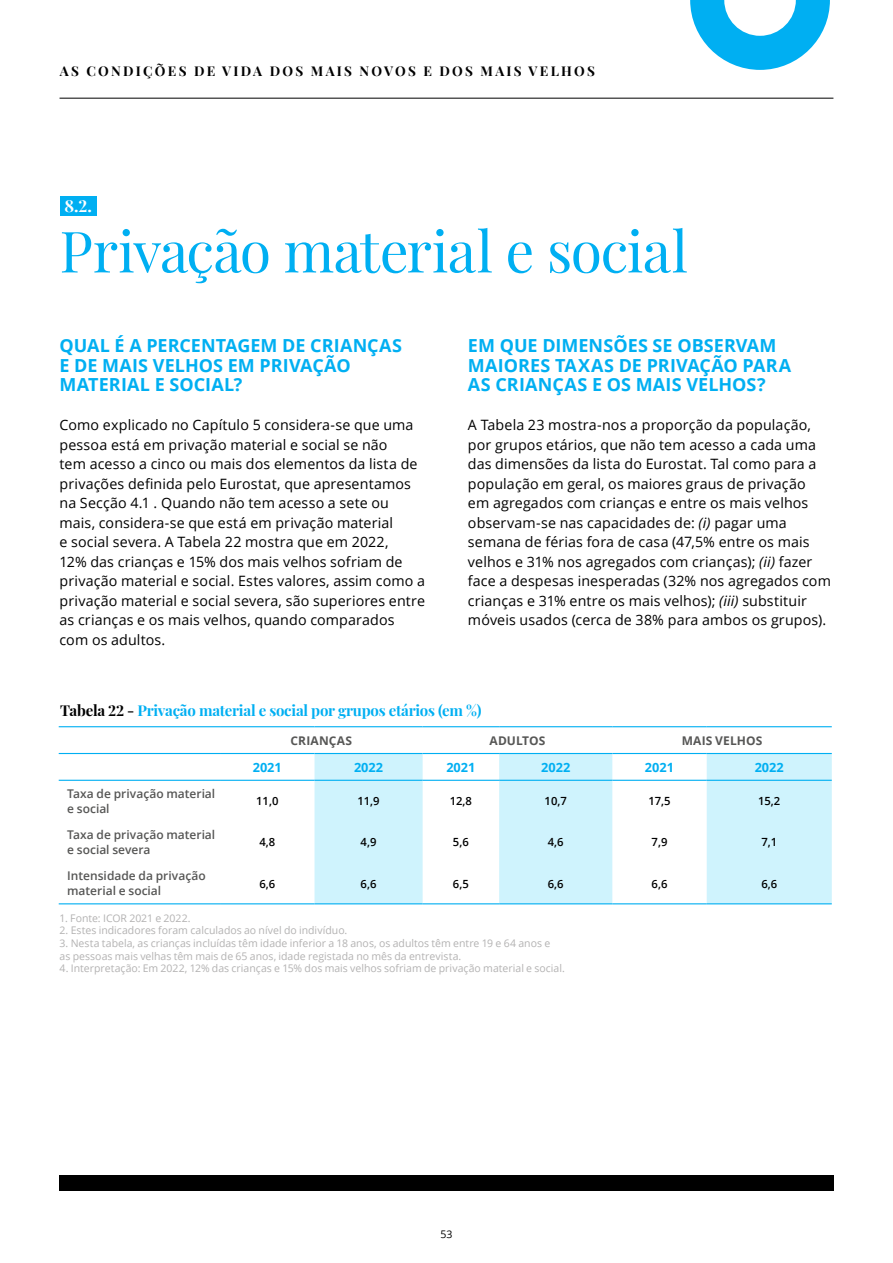
<style>
.page{position:relative;width:893px;height:1263px;background:#fff}
.page>*{position:absolute;margin:0;border:0;box-sizing:border-box;transform-origin:0 0}
.Título_2ºnivel__Azul{font:57px "Playfair Display";letter-spacing:-.015em;color:#00aff2}
.Textão_corrido{font:700 18px/19.5px "Open Sans";letter-spacing:.005em;color:#00aff2}
.t1{font:700 16.5px "Playfair Display";color:#fff}
.t2{font:700 15px "Playfair Display";letter-spacing:-.015em;color:#00aff2}
.Textão_corrido-2{font:14.25px/19.5px "Open Sans";letter-spacing:.01em;color:#000}
.Cabeçalho{font:700 13.5px "Playfair Display";letter-spacing:.17em;color:#000}
.Gráfico_Tabela_Cabeçalho__Azul{font:700 12.75px "Open Sans";color:#00aff2}
.Tabela_Texto_Item{font:600 12px/15px "Open Sans";color:#575756}
.Tabela_Texto_Item-2{font:700 12px "Open Sans";letter-spacing:.01em;color:#575756}
.Gráfico_Tabela_Número__Preto{font:600 11.25px "Open Sans";color:#000}
.Fonte{font:10.5px/12.6px "Open Sans";color:#b3b2b2}
.t3{font:10.5px "Open Sans";color:#000}
.s1{font-style:italic}
.s2{color:#000}
</style>
<div class="page">
<hr style="left:60px;top:98px;width:773px;height:1px;background:#000">
<svg style="left:690px;top:0;width:140px;height:70px"></svg>
<div style="left:59px;top:1175px;width:774px;height:16px;background:#000"></div>
<svg style="left:315px;top:754px;width:517px;height:149px;fill:#cff3fd"></svg>
<hr style="left:59px;top:780px;width:161px;height:1px;background:#00aff2">
<hr style="left:220px;top:780px;width:95px;height:1px;background:#00aff2">
<hr style="left:315px;top:780px;width:108px;height:1px;background:#00aff2">
<hr style="left:423px;top:780px;width:76px;height:1px;background:#00aff2">
<hr style="left:499px;top:780px;width:113px;height:1px;background:#00aff2">
<hr style="left:612px;top:780px;width:95px;height:1px;background:#00aff2">
<hr style="left:707px;top:780px;width:125px;height:1px;background:#00aff2">
<hr style="left:59px;top:903px;width:161px;height:1px;background:#00aff2">
<hr style="left:220px;top:903px;width:95px;height:1px;background:#00aff2">
<hr style="left:315px;top:903px;width:108px;height:1px;background:#00aff2">
<hr style="left:423px;top:903px;width:76px;height:1px;background:#00aff2">
<hr style="left:499px;top:903px;width:113px;height:1px;background:#00aff2">
<hr style="left:612px;top:903px;width:95px;height:1px;background:#00aff2">
<hr style="left:707px;top:903px;width:125px;height:1px;background:#00aff2">
<hr style="left:423px;top:726px;width:76px;height:1px;background:#00aff2">
<hr style="left:499px;top:726px;width:113px;height:1px;background:#00aff2">
<hr style="left:612px;top:726px;width:95px;height:1px;background:#00aff2">
<hr style="left:707px;top:726px;width:125px;height:1px;background:#00aff2">
<hr style="left:423px;top:753px;width:76px;height:1px;background:#00aff2">
<hr style="left:499px;top:753px;width:113px;height:1px;background:#00aff2">
<hr style="left:612px;top:753px;width:95px;height:1px;background:#00aff2">
<hr style="left:707px;top:753px;width:125px;height:1px;background:#00aff2">
<hr style="left:59px;top:726px;width:161px;height:1px;background:#00aff2">
<hr style="left:220px;top:726px;width:95px;height:1px;background:#00aff2">
<hr style="left:315px;top:726px;width:108px;height:1px;background:#00aff2">
<hr style="left:59px;top:753px;width:161px;height:1px;background:#00aff2">
<hr style="left:220px;top:753px;width:95px;height:1px;background:#00aff2">
<hr style="left:315px;top:753px;width:108px;height:1px;background:#00aff2">
<div style="left:60px;top:196px;width:36px;height:20px;background:#00aff2"></div>
<p class="Cabeçalho" style="left:60px;top:61px;width:537px">AS CONDIÇÕES DE VIDA DOS MAIS NOVOS E DOS MAIS VELHOS</p>
<p class="t1" style="left:64px;top:193px;width:29px">8.2.</p>
<p class="Título_2ºnivel__Azul" style="left:60px;top:207px;width:630px">Privação material e social</p>
<p class="Textão_corrido" style="left:60px;top:335px;width:344px">QUAL É A PERCENTAGEM DE CRIANÇAS<br>E DE MAIS VELHOS EM PRIVAÇÃO<br>MATERIAL E SOCIAL?</p>
<p class="Textão_corrido-2" style="left:60px;top:415px;width:367px">Como explicado no Capítulo 5 considera-se que uma pessoa está em privação material e social se não<br>tem acesso a cinco ou mais dos elementos da lista de privações definida pelo Eurostat, que apresentamos na Secção 4.1 . Quando não tem acesso a sete ou mais, considera-se que está em privação material<br>e social severa. A Tabela 22 mostra que em 2022,<br>12% das crianças e 15% dos mais velhos sofriam de privação material e social. Estes valores, assim como a privação material e social severa, são superiores entre as crianças e os mais velhos, quando comparados com os adultos.</p>
<p class="Textão_corrido" style="left:468px;top:335px;width:325px">EM QUE DIMENSÕES SE OBSERVAM<br>MAIORES TAXAS DE PRIVAÇÃO PARA<br>AS CRIANÇAS E OS MAIS VELHOS?</p>
<p class="Textão_corrido-2" style="left:468px;top:415px;width:364px">A Tabela 23 mostra-nos a proporção da população, por grupos etários, que não tem acesso a cada uma das dimensões da lista do Eurostat. Tal como para a população em geral, os maiores graus de privação<br>em agregados com crianças e entre os mais velhos observam-se nas capacidades de: <span class="s1">(i)</span> pagar uma semana de férias fora de casa (47,5% entre os mais velhos e 31% nos agregados com crianças); <span class="s1">(ii)</span> fazer face a despesas inesperadas (32% nos agregados com crianças e 31% entre os mais velhos); <span class="s1">(iii)</span> substituir móveis usados (cerca de 38% para ambos os grupos).</p>
<p class="t2" style="left:60px;top:699px;width:423px"><span class="s2">Tabela 22 -</span> Privação material e social por grupos etários (em %)</p>
<p class="Tabela_Texto_Item-2" style="left:291px;top:732px;width:63px">CRIANÇAS</p>
<p class="Tabela_Texto_Item-2" style="left:490px;top:732px;width:57px">ADULTOS</p>
<p class="Tabela_Texto_Item-2" style="left:682px;top:732px;width:82px">MAIS VELHOS</p>
<p class="Gráfico_Tabela_Cabeçalho__Azul" style="left:253px;top:758px;width:31px">2021</p>
<p class="Gráfico_Tabela_Cabeçalho__Azul" style="left:354px;top:758px;width:31px">2022</p>
<p class="Gráfico_Tabela_Cabeçalho__Azul" style="left:446px;top:758px;width:31px">2021</p>
<p class="Gráfico_Tabela_Cabeçalho__Azul" style="left:541px;top:758px;width:31px">2022</p>
<p class="Gráfico_Tabela_Cabeçalho__Azul" style="left:645px;top:758px;width:31px">2021</p>
<p class="Gráfico_Tabela_Cabeçalho__Azul" style="left:755px;top:758px;width:31px">2022</p>
<p class="Tabela_Texto_Item" style="left:67px;top:786px;width:150px">Taxa de privação material e social</p>
<p class="Gráfico_Tabela_Número__Preto" style="left:256px;top:793px;width:24px">11,0</p>
<p class="Gráfico_Tabela_Número__Preto" style="left:357px;top:793px;width:24px">11,9</p>
<p class="Gráfico_Tabela_Número__Preto" style="left:450px;top:793px;width:24px">12,8</p>
<p class="Gráfico_Tabela_Número__Preto" style="left:545px;top:793px;width:24px">10,7</p>
<p class="Gráfico_Tabela_Número__Preto" style="left:648px;top:793px;width:24px">17,5</p>
<p class="Gráfico_Tabela_Número__Preto" style="left:758px;top:793px;width:24px">15,2</p>
<p class="Tabela_Texto_Item" style="left:67px;top:827px;width:150px">Taxa de privação material e social severa</p>
<p class="Gráfico_Tabela_Número__Preto" style="left:259px;top:834px;width:17px">4,8</p>
<p class="Gráfico_Tabela_Número__Preto" style="left:361px;top:834px;width:17px">4,9</p>
<p class="Gráfico_Tabela_Número__Preto" style="left:453px;top:834px;width:17px">5,6</p>
<p class="Gráfico_Tabela_Número__Preto" style="left:548px;top:834px;width:17px">4,6</p>
<p class="Gráfico_Tabela_Número__Preto" style="left:652px;top:834px;width:17px">7,9</p>
<p class="Gráfico_Tabela_Número__Preto" style="left:761px;top:834px;width:17px">7,1</p>
<p class="Tabela_Texto_Item" style="left:67px;top:868px;width:140px">Intensidade da privação material e social</p>
<p class="Gráfico_Tabela_Número__Preto" style="left:259px;top:876px;width:17px">6,6</p>
<p class="Gráfico_Tabela_Número__Preto" style="left:361px;top:876px;width:17px">6,6</p>
<p class="Gráfico_Tabela_Número__Preto" style="left:453px;top:876px;width:17px">6,5</p>
<p class="Gráfico_Tabela_Número__Preto" style="left:548px;top:876px;width:17px">6,6</p>
<p class="Gráfico_Tabela_Número__Preto" style="left:652px;top:876px;width:17px">6,6</p>
<p class="Gráfico_Tabela_Número__Preto" style="left:761px;top:876px;width:17px">6,6</p>
<p class="Fonte" style="left:60px;top:911px;width:132px">1. Fonte: ICOR 2021 e 2022.</p>
<p class="Fonte" style="left:60px;top:924px;width:289px">2. Estes indicadores foram calculados ao nível do indivíduo.</p>
<p class="Fonte" style="left:60px;top:936px;width:492px">3. Nesta tabela, as crianças incluídas têm idade inferior a 18 anos, os adultos têm entre 19 e 64 anos e as pessoas mais velhas têm mais de 65 anos, idade registada no mês da entrevista.</p>
<p class="Fonte" style="left:60px;top:962px;width:507px">4. Interpretação: Em 2022, 12% das crianças e 15% dos mais velhos sofriam de privação material e social.</p>
<p class="t3" style="left:440px;top:1227px;width:14px">53</p>
</div>
